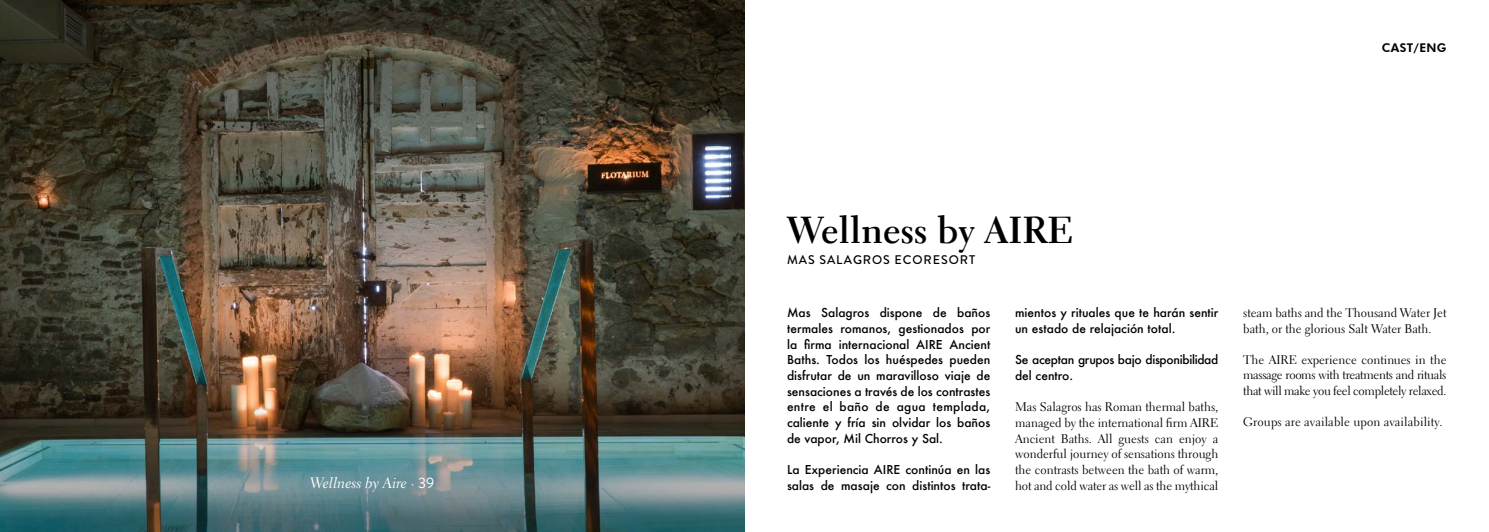
<style>
.page{position:relative;width:1489px;height:532px;background:#fff}
.page>*{position:absolute;margin:0;border:0;box-sizing:border-box;transform-origin:0 0}
.t1{font:700 37.5px "Electra LT Std";letter-spacing:.005em;color:#000}
.t2{font:15px "Electra LT Std Cursive";color:#fff}
.t3{font:12.5px/15.6px "Electra LT Std";color:#000;text-align:justify}
.t4{font:500 12.5px "Brandon Grotesque";letter-spacing:.075em;color:#000}
.t5{font:500 12px/15.6px "Futura";color:#000}
.t6{font:500 12px/15.6px "Futura";letter-spacing:-.025em;color:#000}
.t7{font:800 12px "Futura BT";letter-spacing:.025em;color:#000}
.s1{font-family:"Electra LT Std"}
.s2{font-family:"Brandon Grotesque"}
</style>
<div class="page">
<img style="left:0;top:0;width:744px;height:380px">
<img style="left:0;top:380px;width:744px;height:151px">
<p class="t2" style="left:310px;top:473px;width:126px">Wellness by Aire <span class="s1">·</span> <span class="s2">39</span></p>
<p class="t7" style="left:1381px;top:40px;width:66px">CAST/ENG</p>
<h1 class="t1" style="left:787px;top:206px;width:288px">Wellness by AIRE</h1>
<p class="t4" style="left:787px;top:251px;width:190px">MAS SALAGROS ECORESORT</p>
<p class="t5" style="left:787px;top:305px;width:205px;text-align:justify">Mas Salagros dispone de baños termales romanos, gestionados por la firma internacional AIRE Ancient Baths. Todos los huéspedes pueden disfrutar de un maravilloso viaje de sensaciones a través de los contrastes entre el baño de agua templada, caliente y fría sin olvidar los baños de vapor, Mil Chorros y Sal.</p>
<p class="t5" style="left:787px;top:461px;width:205px">La Experiencia AIRE continúa en las salas de masaje con distintos trata-</p>
<p class="t5" style="left:1015px;top:305px;width:205px">mientos y rituales que te harán sentir un estado de relajación total.</p>
<p class="t6" style="left:1015px;top:352px;width:205px">Se aceptan grupos bajo disponibilidad del centro.</p>
<p class="t3" style="left:1015px;top:399px;width:205px">Mas Salagros has Roman thermal baths, managed by the international firm AIRE Ancient Baths. All guests can enjoy a wonderful journey of sensations through the contrasts between the bath of warm, hot and cold water as well as the mythical</p>
<p class="t3" style="left:1243px;top:305px;width:205px">steam baths and the Thousand Water Jet bath, or the glorious Salt Water Bath.</p>
<p class="t3" style="left:1243px;top:351px;width:205px">The AIRE experience continues in the massage rooms with treatments and rituals that will make you feel completely relaxed.</p>
<p class="t3" style="left:1243px;top:414px;width:201px">Groups are available upon availability.</p>
</div>
